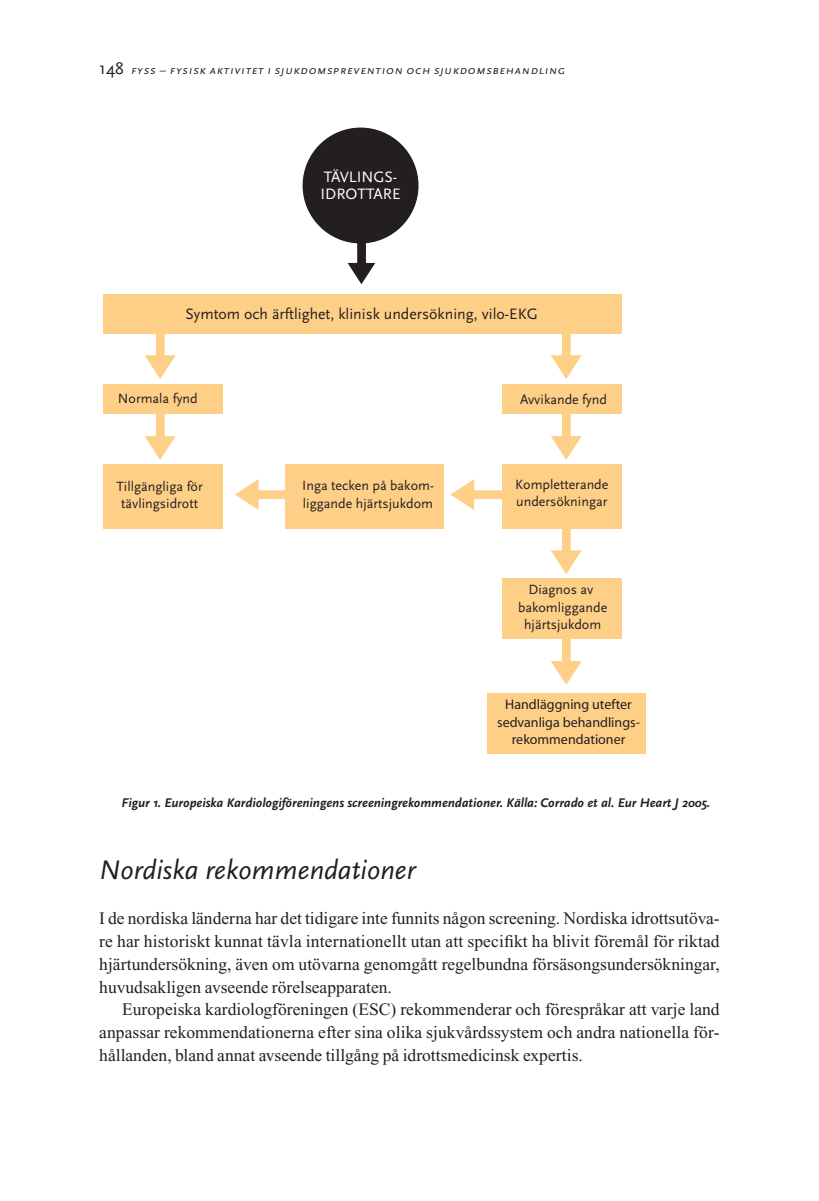
<style>
.page{position:relative;width:819px;height:1201px;background:#fff}
.page>*{position:absolute;margin:0;border:0;box-sizing:border-box;transform-origin:0 0}
.t1{font:italic 28px "Scala Sans";color:#231f20}
.t2{font:17.5px/22.8px "Times New Roman";color:#231f20;text-align:justify}
.t3{font:15.75px "Scala Sans";color:#231f20}
.t4{font:15.75px/17.5px "Scala Sans";color:#fff}
.t5{font:14px/17.5px "Scala Sans";color:#231f20;text-align:center}
.t6{font:14px/17.5px "Myriad";color:#231f20;text-align:center}
.t7{font:italic 700 13.12px "Scala Sans";color:#231f20}
.t8{font:italic 12.25px "Scala Sans Caps";letter-spacing:.05em;color:#231f20}
.s1{font-family:"Scala Sans";font-style:normal;font-size:17.5px}
</style>
<div class="page">
<div style="left:357px;top:237px;width:9px;height:39px;background:#231f20"></div>
<svg style="left:347px;top:263px;width:28px;height:21px"></svg>
<div style="left:562px;top:628px;width:8px;height:46px;background:#fecf87"></div>
<svg style="left:551px;top:659px;width:31px;height:26px"></svg>
<div style="left:562px;top:518px;width:8px;height:46px;background:#fecf87"></div>
<svg style="left:551px;top:549px;width:31px;height:25px"></svg>
<div style="left:460px;top:490px;width:46px;height:9px;background:#fecf87"></div>
<svg style="left:450px;top:479px;width:25px;height:31px"></svg>
<div style="left:245px;top:490px;width:46px;height:9px;background:#fecf87"></div>
<svg style="left:235px;top:479px;width:25px;height:31px"></svg>
<div style="left:156px;top:403px;width:9px;height:47px;background:#fecf87"></div>
<svg style="left:145px;top:434px;width:31px;height:26px"></svg>
<div style="left:562px;top:403px;width:8px;height:47px;background:#fecf87"></div>
<svg style="left:551px;top:434px;width:31px;height:26px"></svg>
<div style="left:156px;top:323px;width:9px;height:46px;background:#fecf87"></div>
<svg style="left:145px;top:354px;width:31px;height:25px"></svg>
<div style="left:562px;top:323px;width:8px;height:46px;background:#fecf87"></div>
<svg style="left:551px;top:354px;width:31px;height:25px"></svg>
<div style="left:302px;top:128px;width:116px;height:115px;background:#231f20;border-radius:50%"></div>
<div style="left:103px;top:384px;width:120px;height:29px;background:#fecf87"></div>
<div style="left:502px;top:384px;width:119px;height:30px;background:#fecf87"></div>
<div style="left:502px;top:464px;width:119px;height:64px;background:#fecf87"></div>
<div style="left:103px;top:464px;width:120px;height:64px;background:#fecf87"></div>
<div style="left:285px;top:464px;width:158px;height:64px;background:#fecf87"></div>
<div style="left:103px;top:295px;width:519px;height:39px;background:#fecf87"></div>
<div style="left:502px;top:579px;width:119px;height:60px;background:#fecf87"></div>
<div style="left:487px;top:693px;width:159px;height:60px;background:#fecf87"></div>
<p class="t8" style="left:99px;top:63px;width:468px"><span class="s1">148</span> fyss – fysisk aktivitet i sjukdomsprevention och sjukdomsbehandling</p>
<p class="t4" style="left:320px;top:167px;width:82px">TÄVLINGS-<br>IDROTTARE</p>
<p class="t3" style="left:185px;top:304px;width:354px">Symtom och ärftlighet, klinisk undersökning, vilo-EKG</p>
<p class="t5" style="left:118px;top:389px;width:81px">Normala fynd</p>
<p class="t5" style="left:520px;top:390px;width:89px">Avvikande fynd</p>
<p class="t5" style="left:116px;top:477px;width:88px">Tillgängliga för tävlingsidrott</p>
<p class="t5" style="left:302px;top:477px;width:133px;text-align:left">Inga tecken på bakom&shy;liggande hjärtsjukdom</p>
<p class="t5" style="left:515px;top:475px;width:95px;text-align:left">Kompletterande undersökningar</p>
<p class="t5" style="left:518px;top:581px;width:91px">Diagnos av bakomliggande hjärtsjukdom</p>
<p class="t6" style="left:497px;top:697px;width:144px">Handläggning utefter sedvanliga behandlings&shy;rekommendationer</p>
<p class="t7" style="left:122px;top:794px;width:590px">Figur 1. Europeiska Kardiologiföreningens screeningrekommendationer. Källa: Corrado et al. Eur Heart J 2005.</p>
<h1 class="t1" style="left:99px;top:852px;width:318px">Nordiska rekommendationer</h1>
<p class="t2" style="left:99px;top:908px;width:622px">I de nordiska länderna har det tidigare inte funnits någon screening. Nordiska idrottsutöva&shy;re har historiskt kunnat tävla internationellt utan att specifikt ha blivit föremål för riktad hjärtundersökning, även om utövarna genomgått regelbundna försäsongsundersökningar, huvudsakligen avseende rörelseapparaten.</p>
<p class="t2" style="left:99px;top:999px;width:622px;text-indent:23px">Europeiska kardiologföreningen (ESC) rekommenderar och förespråkar att varje land anpassar rekommendationerna efter sina olika sjukvårdssystem och andra nationella för&shy;hållanden, bland annat avseende tillgång på idrottsmedicinsk expertis.</p>
</div>
